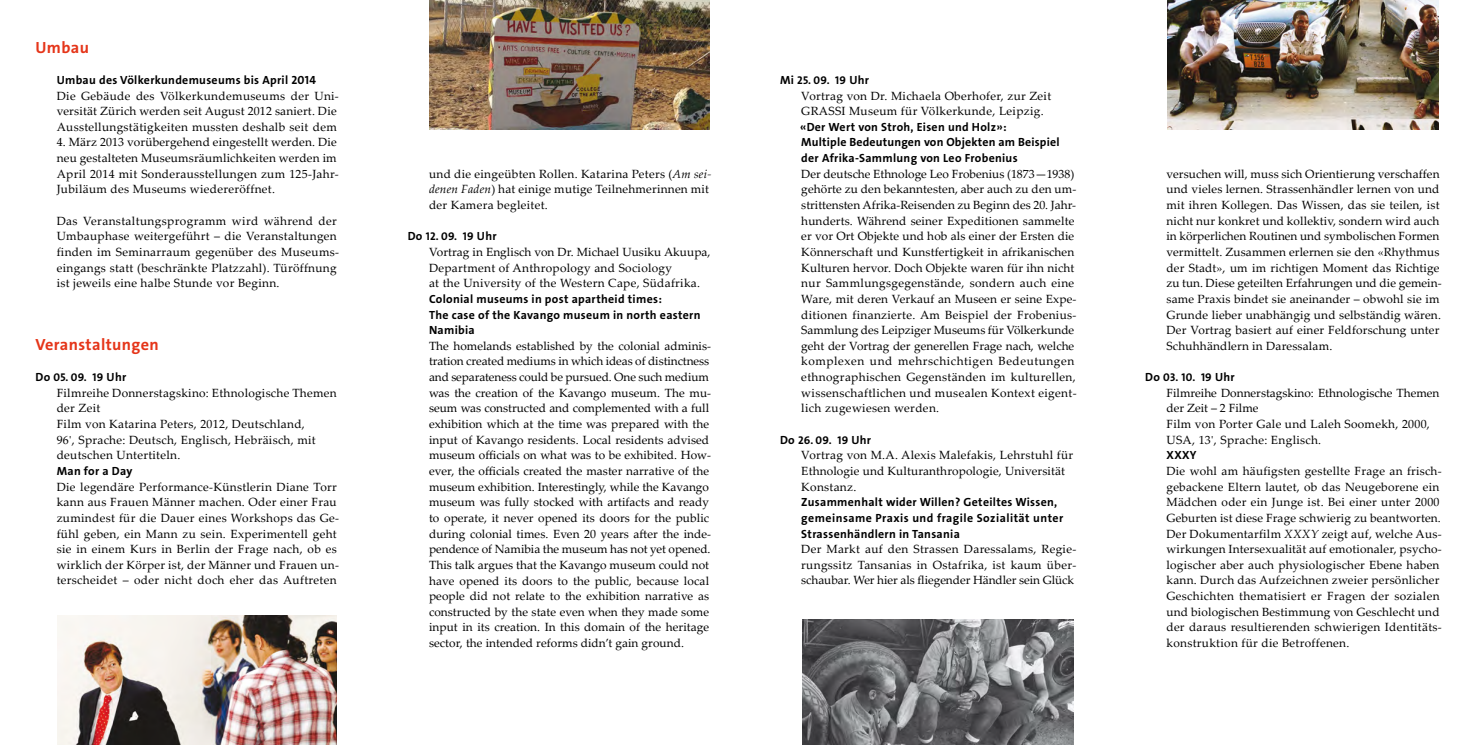
<style>
.page{position:relative;width:1475px;height:745px;background:#fff}
.page>*{position:absolute;margin:0;border:0;box-sizing:border-box;transform-origin:0 0}
.t1{font:16.25px "The Sans LP7 Bld";letter-spacing:.025em;color:#e53519}
.t2{font:11.88px/15.6px "Palatino Linotype";letter-spacing:.015em;color:#000}
.t3{font:11.88px/15.6px "The Sans LP7 Bld";letter-spacing:.025em;color:#000}
.t4{font:11.25px "The Sans LP7 Bld";letter-spacing:.025em;color:#000}
.s1{font-size:11.88px}
.s2{font-size:11.25px}
.s3{font-style:italic}
</style>
<div class="page">
<img style="left:430px;top:0;width:279px;height:129px">
<img style="left:57px;top:615px;width:280px;height:129px">
<img style="left:1167px;top:0;width:271px;height:129px">
<img style="left:802px;top:619px;width:271px;height:125px">
<h1 class="t1" style="left:35px;top:41px;width:55px">Umbau</h1>
<p class="t3" style="left:57px;top:73px;width:261px">Umbau des Völkerkundemuseums bis April 2014</p>
<p class="t2" style="left:57px;top:89px;width:283px">Die Gebäude des Völkerkundemuseums der Uni&shy;versität Zürich werden seit August 2012 saniert. Die<br>Ausstellungstätigkeiten mussten deshalb seit dem</p>
<p class="t2" style="left:57px;top:136px;width:283px">4. März 2013 vorübergehend eingestellt werden. Die neu gestalteten Museumsräumlichkeiten werden im April 2014 mit Sonderausstellungen zum 125-Jahr-Jubiläum des Museums wiedereröffnet.</p>
<p class="t2" style="left:57px;top:214px;width:284px">Das Veranstaltungsprogramm wird während der Umbauphase weitergeführt – die Veranstaltungen finden im Seminarraum gegenüber des Museums&shy;eingangs statt (beschränkte Platzzahl). Türöffnung ist jeweils eine halbe Stunde vor Beginn.</p>
<h1 class="t1" style="left:35px;top:338px;width:125px">Veranstaltungen</h1>
<p class="t4" style="left:35px;top:372px;width:92px"><span class="s1">Do</span> 05. 09. 19 <span class="s1">Uhr</span></p>
<p class="t2" style="left:57px;top:386px;width:281px">Filmreihe Donnerstagskino: Ethnologische Themen der Zeit<br>Film von Katarina Peters, 2012, Deutschland,<br>96<span class="s2">'</span>, Sprache: Deutsch, Englisch, Hebräisch, mit deutschen Untertiteln.</p>
<p class="t3" style="left:57px;top:464px;width:77px">Man for a Day</p>
<p class="t2" style="left:57px;top:480px;width:284px">Die legendäre Performance-Künstlerin Diane Torr kann aus Frauen Männer machen. Oder einer Frau zumindest für die Dauer eines Workshops das Ge&shy;fühl geben, ein Mann zu sein. Experimentell geht sie in einem Kurs in Berlin der Frage nach, ob es wirklich der Körper ist, der Männer und Frauen un&shy;terscheidet – oder nicht doch eher das Auftreten</p>
<p class="t2" style="left:429px;top:167px;width:284px">und die eingeübten Rollen. Katarina Peters (<span class="s3">Am sei&shy;denen Faden</span>) hat einige mutige Teilnehmerinnen mit der Kamera begleitet.</p>
<p class="t4" style="left:407px;top:232px;width:90px"><span class="s1">Do</span> 12. 09. 19 <span class="s1">Uhr</span></p>
<p class="t2" style="left:429px;top:245px;width:283px">Vortrag in Englisch von Dr. Michael Uusiku Akuupa,<br>Department of Anthropology and Sociology<br>at the University of the Western Cape, Südafrika.</p>
<p class="t3" style="left:429px;top:292px;width:273px">Colonial museums in post apartheid times:<br>The case of the Kavango museum in north eastern<br>Namibia</p>
<p class="t2" style="left:429px;top:339px;width:283px">The homelands established by the colonial adminis&shy;tration created mediums in which ideas of distinctness and separateness could be pursued. One such medium was the creation of the Kavango museum. The mu&shy;seum was constructed and complemented with a full exhibition which at the time was prepared with the input of Kavango residents. Local residents advised museum officials on what was to be exhibited. How&shy;ever, the officials created the master narrative of the museum exhibition. Interestingly, while the Kavango museum was fully stocked with artifacts and ready to operate, it never opened its doors for the public during colonial times. Even 20 years after the inde&shy;pendence of Namibia the museum has not yet opened.<br>This talk argues that the Kavango museum could not have opened its doors to the public, because local people did not relate to the exhibition narrative as constructed by the state even when they made some input in its creation. In this domain of the heritage sector, the intended reforms didn’t gain ground.</p>
<p class="t4" style="left:780px;top:76px;width:91px"><span class="s1">Mi</span> 25. 09. 19 <span class="s1">Uhr</span></p>
<p class="t2" style="left:801px;top:89px;width:251px">Vortrag von Dr. Michaela Oberhofer, zur Zeit<br>GRASSI Museum für Völkerkunde, Leipzig.</p>
<p class="t3" style="left:800px;top:120px;width:261px">«Der Wert von Stroh, Eisen und Holz»:<br>Multiple Bedeutungen von Objekten am Beispiel der Afrika-Sammlung von Leo Frobenius</p>
<p class="t2" style="left:801px;top:167px;width:277px">Der deutsche Ethnologe Leo Frobenius (1873—1938) gehörte zu den bekanntesten, aber auch zu den um&shy;strittensten Afrika-Reisenden zu Beginn des 20. Jahr&shy;hunderts. Während seiner Expeditionen sammelte er vor Ort Objekte und hob als einer der Ersten die Könnerschaft und Kunstfertigkeit in afrikanischen Kulturen hervor. Doch Objekte waren für ihn nicht nur Sammlungsgegenstände, sondern auch eine Ware, mit deren Verkauf an Museen er seine Expe&shy;ditionen finanzierte. Am Beispiel der Frobenius-Sammlung des Leipziger Museums für Völkerkunde geht der Vortrag der generellen Frage nach, welche komplexen und mehrschichtigen Bedeutungen ethnographischen Gegenständen im kulturellen, wissenschaftlichen und musealen Kontext eigent&shy;lich zugewiesen werden.</p>
<p class="t4" style="left:780px;top:435px;width:93px"><span class="s1">Do</span> 26. 09. 19 <span class="s1">Uhr</span></p>
<p class="t2" style="left:801px;top:448px;width:273px">Vortrag von M.A. Alexis Malefakis, Lehrstuhl für<br>Ethnologie und Kulturanthropologie, Universität<br>Konstanz.</p>
<p class="t3" style="left:801px;top:495px;width:263px">Zusammenhalt wider Willen? Geteiltes Wissen, gemeinsame Praxis und fragile Sozialität unter<br>Strassenhändlern in Tansania</p>
<p class="t2" style="left:801px;top:542px;width:276px;text-align:justify">Der Markt auf den Strassen Daressalams, Regie&shy;rungssitz Tansanias in Ostafrika, ist kaum über&shy;schaubar. Wer hier als fliegender Händler sein Glück</p>
<p class="t2" style="left:1166px;top:167px;width:277px">versuchen will, muss sich Orientierung verschaffen und vieles lernen. Strassenhändler lernen von und mit ihren Kollegen. Das Wissen, das sie teilen, ist nicht nur konkret und kollektiv, sondern wird auch in körperlichen Routinen und symbolischen Formen vermittelt. Zusammen erlernen sie den «Rhythmus der Stadt», um im richtigen Moment das Richtige zu tun. Diese geteilten Erfahrungen und die gemein&shy;same Praxis bindet sie aneinander – obwohl sie im Grunde lieber unabhängig und selbständig wären.<br>Der Vortrag basiert auf einer Feldforschung unter Schuhhändlern in Daressalam.</p>
<p class="t4" style="left:1144px;top:372px;width:91px"><span class="s1">Do</span> 03. 10. 19 <span class="s1">Uhr</span></p>
<p class="t2" style="left:1166px;top:386px;width:274px">Filmreihe Donnerstagskino: Ethnologische Themen der Zeit – 2 Filme<br>Film von Porter Gale und Laleh Soomekh, 2000, USA, 13<span class="s2">'</span>, Sprache: Englisch.</p>
<p class="t3" style="left:1166px;top:448px;width:32px">XXXY</p>
<p class="t2" style="left:1166px;top:464px;width:277px">Die wohl am häufigsten gestellte Frage an frisch&shy;gebackene Eltern lautet, ob das Neugeborene ein Mädchen oder ein Junge ist. Bei einer unter 2000<br>Geburten ist diese Frage schwierig zu beantworten.<br>Der Dokumentarfilm <span class="s3">XXXY</span> zeigt auf, welche Aus&shy;wirkungen Intersexualität auf emotionaler, psycho&shy;logischer aber auch physiologischer Ebene haben kann. Durch das Aufzeichnen zweier persönlicher Geschichten thematisiert er Fragen der sozialen und biologischen Bestimmung von Geschlecht und der daraus resultierenden schwierigen Identitäts&shy;konstruktion für die Betroffenen.</p>
</div>
